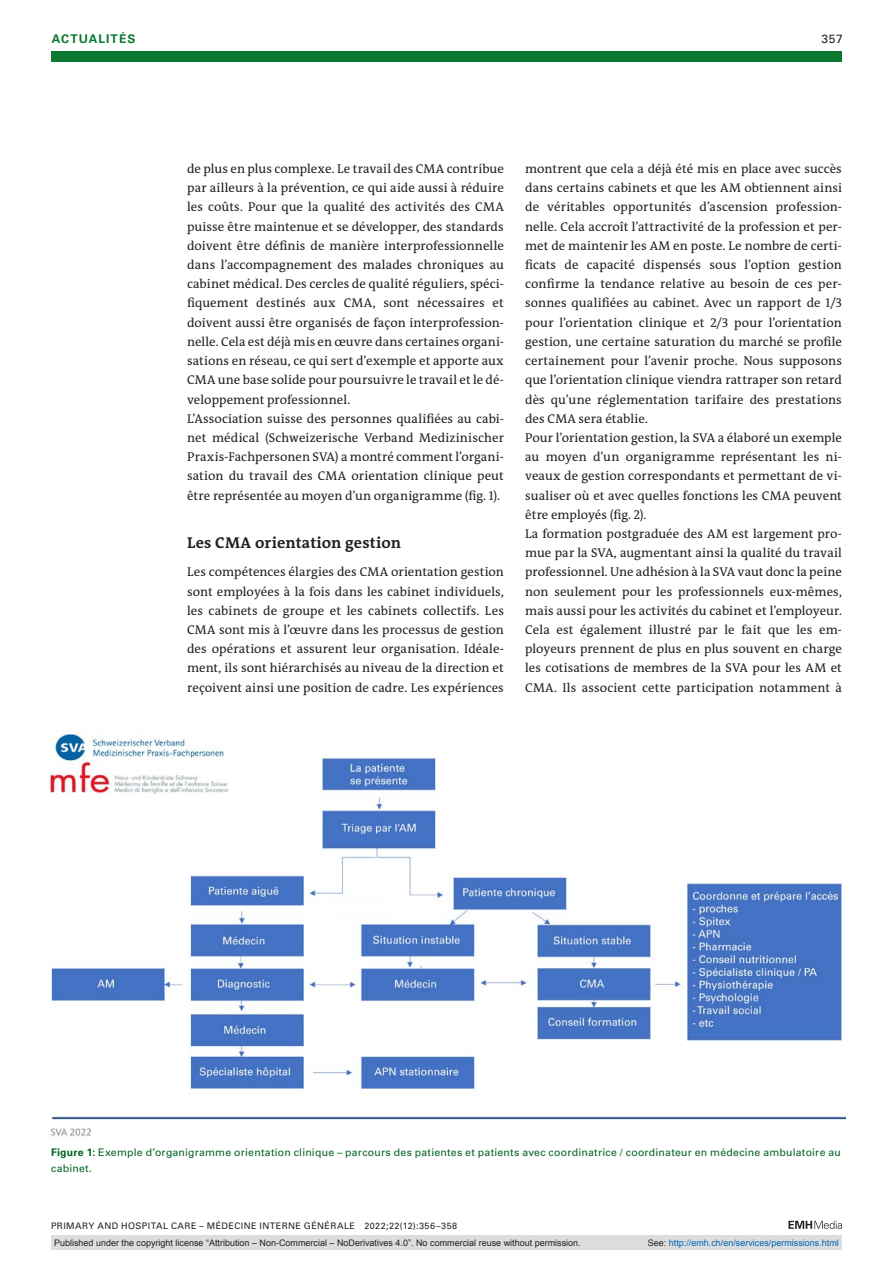
<style>
.page{position:relative;width:893px;height:1263px;background:#fff}
.page>*{position:absolute;margin:0;border:0;box-sizing:border-box;transform-origin:0 0}
.head1{font:700 15.75px "The Antiqua B W7";letter-spacing:.01em;color:#231f20}
.paragraph{font:12.75px/19.2px "The Antiqua B W5 Plain";letter-spacing:.005em;color:#231f20;text-align:justify}
.t1{font:700 12px "Univers LT Std";letter-spacing:.085em;color:#0b7931}
.t2{font:12px "Univers LT Std";color:#231f20}
.figure-caption{font:10.5px/15.8px "Univers LT Std";letter-spacing:.02em;color:#016325}
.t3{font:9px "Arial";color:#231f20}
.t4{font:9px "Univers LT Std";letter-spacing:.05em;color:#231f20}
.t5{font:9px "Arial";color:#0066b3}
.s1{font-weight:700}
.s2{color:#231f20}
</style>
<div class="page">
<div style="left:51px;top:51px;width:791px;height:11px;background:#0b7931"></div>
<svg style="left:788px;top:1221px;width:54px;height:8px"></svg>
<img style="left:50px;top:734px;width:795px;height:402px">
<div style="left:51px;top:1235px;width:791px;height:15px;background:#dcdddf"></div>
<p class="t1" style="left:52px;top:31px;width:85px">ACTUALITÉS</p>
<p class="t2" style="left:821px;top:31px;width:23px">357</p>
<p class="paragraph" style="left:187px;top:159px;width:318px">de plus en plus complexe. Le travail des CMA contribue par ailleurs à la prévention, ce qui aide aussi à réduire les coûts. Pour que la qualité des activités des CMA puisse être maintenue et se développer, des standards doivent être définis de manière interprofessionnelle dans l’accompagnement des malades chroniques au cabinet médical. Des cercles de qualité réguliers, spéci&shy;fiquement destinés aux CMA, sont nécessaires et doivent aussi être organisés de façon interprofession&shy;nelle. Cela est déjà mis en œuvre dans certaines organi&shy;sations en réseau, ce qui sert d’exemple et apporte aux CMA une base solide pour poursuivre le travail et le dé&shy;veloppement professionnel.</p>
<p class="paragraph" style="left:187px;top:409px;width:318px">L’Association suisse des personnes qualifiées au cabi&shy;net médical (Schweizerische Verband Medizinischer Praxis-Fachpersonen SVA) a montré comment l’organi&shy;sation du travail des CMA orientation clinique peut être représentée au moyen d’un organigramme (fig. 1).</p>
<p class="head1" style="left:187px;top:532px;width:215px">Les CMA orientation gestion</p>
<p class="paragraph" style="left:187px;top:562px;width:318px">Les compétences élargies des CMA orientation gestion sont employées à la fois dans les cabinet individuels, les cabinets de groupe et les cabinets collectifs. Les CMA sont mis à l’œuvre dans les processus de gestion des opérations et assurent leur organisation. Idéale&shy;ment, ils sont hiérarchisés au niveau de la direction et reçoivent ainsi une position de cadre. Les expériences</p>
<p class="paragraph" style="left:525px;top:159px;width:318px">montrent que cela a déjà été mis en place avec succès dans certains cabinets et que les AM obtiennent ainsi de véritables opportunités d’ascension profession&shy;nelle. Cela accroît l’attractivité de la profession et per&shy;met de maintenir les AM en poste. Le nombre de certi&shy;ficats de capacité dispensés sous l’option gestion confirme la tendance relative au besoin de ces per&shy;sonnes qualifiées au cabinet. Avec un rapport de 1/3 pour l’orientation clinique et 2/3 pour l’orientation gestion, une certaine saturation du marché se profile certainement pour l’avenir proche. Nous supposons que l’orientation clinique viendra rattraper son retard dès qu’une réglementation tarifaire des prestations des CMA sera établie.</p>
<p class="paragraph" style="left:525px;top:428px;width:318px">Pour l’orientation gestion, la SVA a élaboré un exemple au moyen d’un organigramme représentant les ni&shy;veaux de gestion correspondants et permettant de vi&shy;sualiser où et avec quelles fonctions les CMA peuvent être employés (fig. 2).</p>
<p class="paragraph" style="left:525px;top:524px;width:318px">La formation postgraduée des AM est largement pro&shy;mue par la SVA, augmentant ainsi la qualité du travail professionnel. Une adhésion à la SVA vaut donc la peine non seulement pour les professionnels eux-mêmes, mais aussi pour les activités du cabinet et l’employeur.<br>Cela est également illustré par le fait que les em&shy;ployeurs prennent de plus en plus souvent en charge les cotisations de membres de la SVA pour les AM et CMA. Ils associent cette participation notamment à</p>
<p class="figure-caption" style="left:51px;top:1145px;width:791px"><span class="s1">Figure 1:</span> Exemple d’organigramme orientation clinique – parcours des patientes et patients avec coordinatrice / coordinateur en médecine ambulatoire au cabinet.</p>
<p class="t4" style="left:51px;top:1220px;width:408px">PRIMARY AND HOSPITAL CARE – MÉDECINE INTERNE GÉNÉRALE 2022;22(12):356–358</p>
<p class="t3" style="left:54px;top:1237px;width:528px">Published under the copyright license “Attribution – Non-Commercial – NoDerivatives 4.0”. No commercial reuse without permission.</p>
<p class="t5" style="left:648px;top:1237px;width:193px"><span class="s2">See:</span> http://emh.ch/en/services/permissions.html</p>
</div>
